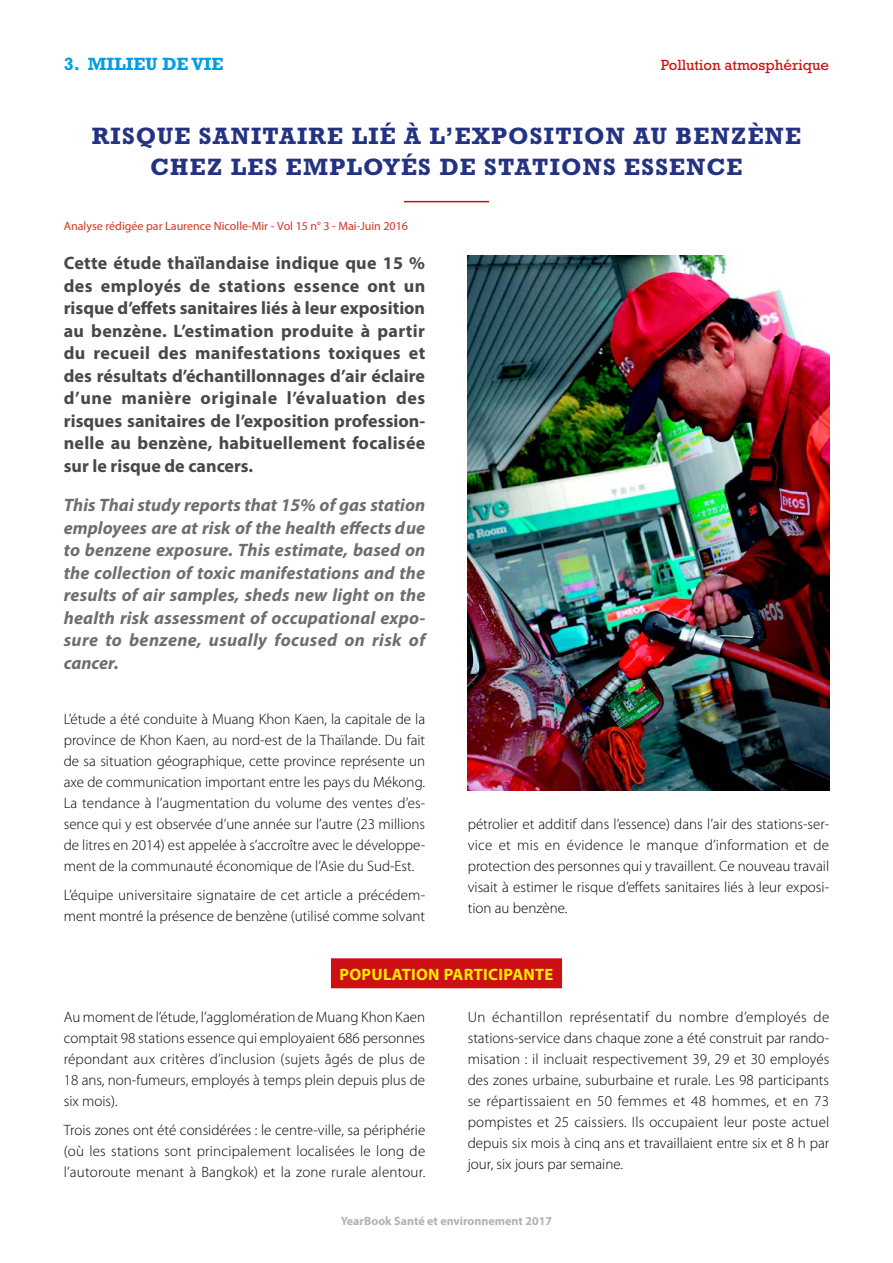
<style>
.page{position:relative;width:893px;height:1263px;background:#fff}
.page>*{position:absolute;margin:0;border:0;box-sizing:border-box;transform-origin:0 0}
.Titre_fiche{font:700 24px/31.5px "Rockwell Std";letter-spacing:.05em;color:#243282;text-align:center}
.Texte_courant{font:700 18px/22.5px "Myriad Pro";letter-spacing:.015em;color:#484847;text-align:justify}
.Texte_courant-2{font:italic 700 18px/22.5px "Myriad Pro";letter-spacing:.02em;color:#6e6e6e;text-align:justify}
.t1{font:700 18px "Rockwell Std";color:#009ee3}
.Intertitre_1{font:700 16.5px "Myriad Pro";letter-spacing:.02em;color:#ffed00}
.Texte_courant-3{font:300 15px/21px "Myriad Pro";color:#000;text-align:justify}
.t2{font:15px "Rockwell Std";color:#cd1013}
.Texte_courant-4{font:12px "Myriad Pro";color:#d13324}
.t3{font:700 12px "Myriad Pro";color:#b1b2b3}
</style>
<div class="page">
<hr style="left:404px;top:201px;width:85px;height:1px;background:#cd1013">
<div style="left:331px;top:958px;width:231px;height:30px;background:#cd1013"></div>
<img style="left:468px;top:255px;width:361px;height:536px">
<p class="t1" style="left:64px;top:54px;width:161px">3. MILIEU DE VIE</p>
<p class="t2" style="left:661px;top:57px;width:170px">Pollution atmosphérique</p>
<h3 class="Titre_fiche" style="left:92px;top:120px;width:711px">RISQUE SANITAIRE LIÉ À L’EXPOSITION AU BENZÈNE<br>CHEZ LES EMPLOYÉS DE STATIONS ESSENCE</h3>
<p class="Texte_courant-4" style="left:64px;top:218px;width:346px">Analyse rédigée par Laurence Nicolle-Mir - Vol 15 n° 3 - Mai-Juin 2016</p>
<p class="Texte_courant" style="left:64px;top:251px;width:363px">Cette étude thaïlandaise indique que 15 % des employés de stations essence ont un risque d’effets sanitaires liés à leur exposition au benzène. L’estimation produite à partir du recueil des manifestations toxiques et des résultats d’échantillonnages d’air éclaire d’une manière originale l’évaluation des risques sanitaires de l’exposition profession&shy;nelle au benzène, habituellement focalisée sur le risque de cancers.</p>
<p class="Texte_courant-2" style="left:64px;top:493px;width:363px">This Thai study reports that 15% of gas station employees are at risk of the health effects due to benzene exposure. This estimate, based on the collection of toxic manifestations and the results of air samples, sheds new light on the health risk assessment of occupational expo&shy;sure to benzene, usually focused on risk of cancer.</p>
<p class="Texte_courant-3" style="left:64px;top:708px;width:363px">L’étude a été conduite à Muang Khon Kaen, la capitale de la province de Khon Kaen, au nord-est de la Thaïlande. Du fait de sa situation géographique, cette province représente un axe de communication important entre les pays du Mékong.<br>La tendance à l’augmentation du volume des ventes d’es&shy;sence qui y est observée d’une année sur l’autre (23 millions de litres en 2014) est appelée à s’accroître avec le développe&shy;ment de la communauté économique de l’Asie du Sud-Est.</p>
<p class="Texte_courant-3" style="left:64px;top:885px;width:363px">L’équipe universitaire signataire de cet article a précédem&shy;ment montré la présence de benzène (utilisé comme solvant</p>
<p class="Texte_courant-3" style="left:468px;top:813px;width:363px">pétrolier et additif dans l’essence) dans l’air des stations-ser&shy;vice et mis en évidence le manque d’information et de protection des personnes qui y travaillent. Ce nouveau travail visait à estimer le risque d’effets sanitaires liés à leur exposi&shy;tion au benzène.</p>
<p class="Intertitre_1" style="left:339px;top:963px;width:215px">POPULATION PARTICIPANTE</p>
<p class="Texte_courant-3" style="left:64px;top:1006px;width:363px">Au moment de l’étude, l’agglomération de Muang Khon Kaen comptait 98 stations essence qui employaient 686 personnes répondant aux critères d’inclusion (sujets âgés de plus de 18 ans, non-fumeurs, employés à temps plein depuis plus de six mois).</p>
<p class="Texte_courant-3" style="left:64px;top:1120px;width:363px">Trois zones ont été considérées : le centre-ville, sa périphérie (où les stations sont principalement localisées le long de l’autoroute menant à Bangkok) et la zone rurale alentour.</p>
<p class="Texte_courant-3" style="left:468px;top:1006px;width:363px">Un échantillon représentatif du nombre d’employés de stations-service dans chaque zone a été construit par rando&shy;misation : il incluait respectivement 39, 29 et 30 employés des zones urbaine, suburbaine et rurale. Les 98 participants se répartissaient en 50 femmes et 48 hommes, et en 73 pompistes et 25 caissiers. Ils occupaient leur poste actuel depuis six mois à cinq ans et travaillaient entre six et 8 h par jour, six jours par semaine.</p>
<p class="t3" style="left:341px;top:1213px;width:213px">YearBook Santé et environnement 2017</p>
</div>
